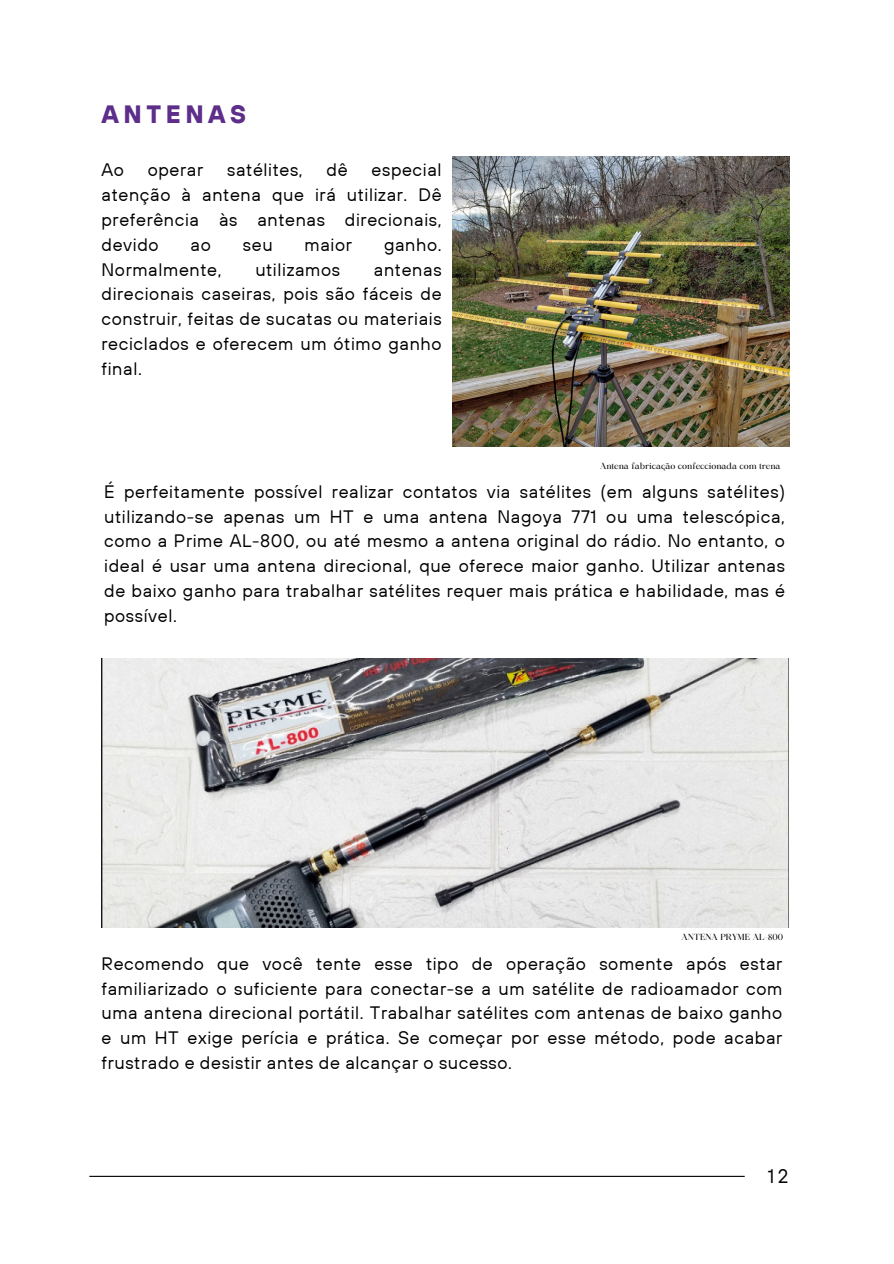
<style>
.page{position:relative;width:894px;height:1264px;background:#fff}
.page>*{position:absolute;margin:0;border:0;box-sizing:border-box;transform-origin:0 0}
.t1{font:700 25.05px "TT Hoves";letter-spacing:.18em;color:#5d2e8a}
.t2{font:19.5px "TT Hoves";color:#000}
.t3{font:18px/24.8px "TT Hoves";letter-spacing:.035em;color:#000;text-align:justify}
.t4{font:8.4px "Maharlika";color:#000}
</style>
<div class="page">
<hr style="left:89px;top:1175px;width:655px;height:1px;background:#000">
<img style="left:453px;top:157px;width:336px;height:289px">
<img style="left:101px;top:658px;width:687px;height:269px">
<h2 class="t1" style="left:101px;top:97px;width:146px">ANTENAS</h2>
<p class="t3" style="left:101px;top:157px;width:24px">Ao</p>
<p class="t3" style="left:148px;top:157px;width:57px">operar</p>
<p class="t3" style="left:227px;top:157px;width:77px">satélites,</p>
<p class="t3" style="left:326px;top:157px;width:23px">dê</p>
<p class="t3" style="left:101px;top:157px;width:341px;text-indent:270px">especial atenção à antena que irá utilizar. Dê preferência às antenas direcionais, devido</p>
<p class="t3" style="left:190px;top:232px;width:22px">ao</p>
<p class="t3" style="left:243px;top:232px;width:31px">seu</p>
<p class="t3" style="left:304px;top:232px;width:49px">maior</p>
<p class="t3" style="left:384px;top:232px;width:59px">ganho.</p>
<p class="t3" style="left:101px;top:256px;width:121px">Normalmente,</p>
<p class="t3" style="left:255px;top:256px;width:86px">utilizamos</p>
<p class="t3" style="left:101px;top:256px;width:341px;text-indent:272px">antenas direcionais caseiras, pois são fáceis de construir, feitas de sucatas ou materiais reciclados e oferecem um ótimo ganho final.</p>
<p class="t4" style="left:600px;top:462px;width:182px">Antena fabricação confeccionada com trena</p>
<p class="t3" style="left:104px;top:478px;width:682px">É perfeitamente possível realizar contatos via satélites (em alguns satélites) utilizando-se apenas um HT e uma antena Nagoya 771 ou uma telescópica, como a Prime AL-800, ou até mesmo a antena original do rádio. No entanto, o ideal é usar uma antena direcional, que oferece maior ganho. Utilizar antenas de baixo ganho para trabalhar satélites requer mais prática e habilidade, mas é possível.</p>
<h3 class="t4" style="left:681px;top:934px;width:103px">ANTENA PRYME AL-800</h3>
<h2 class="t3" style="left:101px;top:950px;width:682px">Recomendo que você tente esse tipo de operação somente após estar familiarizado o suficiente para conectar-se a um satélite de radioamador com uma antena direcional portátil. Trabalhar satélites com antenas de baixo ganho e um HT exige perícia e prática. Se começar por esse método, pode acabar frustrado e desistir antes de alcançar o sucesso.</h2>
<h1 class="t2" style="left:767px;top:1163px;width:22px">12</h1>
</div>
